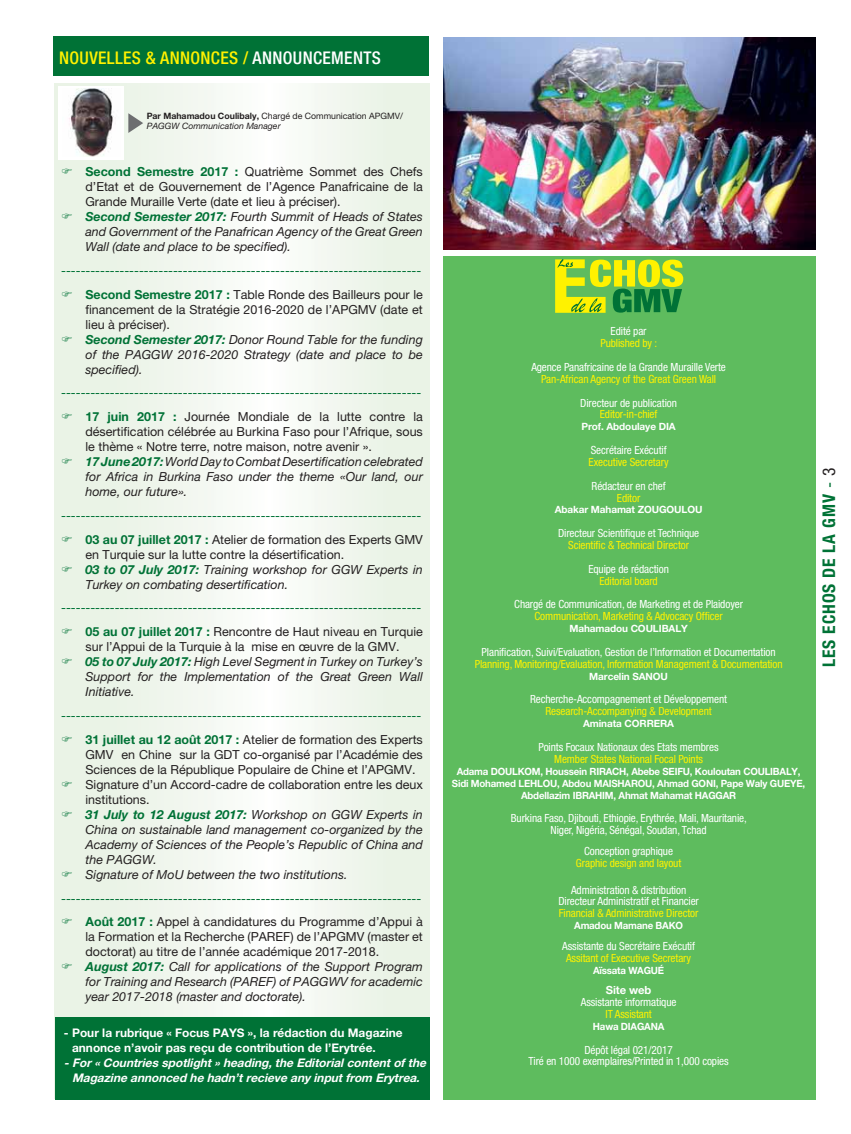
<style>
.page{position:relative;width:851px;height:1134px;background:#fff}
.page>*{position:absolute;margin:0;border:0;box-sizing:border-box;transform-origin:0 0}
.t1{font:500 condensed 17.5px "Helvetica Neue LT Pro";letter-spacing:.02em;color:#fff200}
.t2{font:700 condensed 17.5px "Helvetica Neue LT Pro";letter-spacing:.05em;color:#007236}
.t3{font:italic 12.5px/15px "Helvetica Neue LT Pro";color:#231f20}
.t4{font:12.5px/23.8px "Helvetica Neue LT Pro";color:#007236;text-align:right}
.t5{font:12.5px/15px "Helvetica Neue LT Pro";color:#231f20}
.t6{font:italic 700 11.88px/15px "Helvetica Neue LT Pro";color:#fff;text-align:center}
.t7{font:700 11.88px/15px "Helvetica Neue LT Pro";color:#fff}
.t8{font:condensed 11.25px/11.9px "Helvetica Neue LT Pro";letter-spacing:-.01em;color:#fff;text-align:center}
.t9{font:condensed 11.25px "Helvetica Neue LT Pro";letter-spacing:-.01em;color:#fff200}
.t10{font:700 11.25px "Helvetica Neue LT Pro";letter-spacing:-.01em;color:#fff}
.t11{font:700 10px/11.9px "Helvetica Neue LT Pro";letter-spacing:-.02em;color:#fff;text-align:center}
.t12{font:8.75px/10px "Helvetica Neue LT Pro";color:#231f20}
.s1{color:#fff}
.s2{font-weight:700}
.s3{font-style:italic}
.s4{font-weight:700;color:#007236}
.s5{font-weight:700;font-style:italic;color:#007236}
.s6{color:#231f20}
.s7{font-style:normal}
.s8{font-weight:400}
.s9{font-weight:400;color:#231f20}
</style>
<div class="page">
<svg style="left:55px;top:83px;width:374px;height:934px"></svg>
<div style="left:53px;top:36px;width:376px;height:40px;background:#007236"></div>
<div style="left:443px;top:256px;width:372px;height:843px;background:#5ebc5e"></div>
<img style="left:443px;top:37px;width:372px;height:213px">
<div style="left:59px;top:86px;width:65px;height:74px;background:#fff"></div>
<img style="left:69px;top:88px;width:45px;height:69px">
<svg style="left:128px;top:113px;width:15px;height:20px"></svg>
<div style="left:55px;top:1017px;width:374px;height:82px;background:#007236"></div>
<svg style="left:555px;top:259px;width:128px;height:54px"></svg>
<svg style="left:62px;top:169px;width:36px;height:8px"></svg>
<svg style="left:62px;top:214px;width:23px;height:8px"></svg>
<svg style="left:62px;top:291px;width:36px;height:9px"></svg>
<svg style="left:62px;top:336px;width:36px;height:9px"></svg>
<svg style="left:62px;top:414px;width:36px;height:8px"></svg>
<svg style="left:62px;top:459px;width:36px;height:8px"></svg>
<svg style="left:62px;top:536px;width:36px;height:9px"></svg>
<svg style="left:62px;top:566px;width:36px;height:9px"></svg>
<svg style="left:62px;top:629px;width:36px;height:8px"></svg>
<svg style="left:62px;top:659px;width:23px;height:8px"></svg>
<svg style="left:62px;top:736px;width:23px;height:9px"></svg>
<svg style="left:62px;top:781px;width:23px;height:9px"></svg>
<svg style="left:62px;top:811px;width:23px;height:9px"></svg>
<svg style="left:62px;top:871px;width:23px;height:9px"></svg>
<svg style="left:62px;top:919px;width:23px;height:8px"></svg>
<svg style="left:62px;top:964px;width:23px;height:8px"></svg>
<h1 class="t1" style="left:59px;top:51px;width:323px">NOUVELLES &amp; ANNONCES / <span class="s1">ANNOUNCEMENTS</span></h1>
<p class="t12" style="left:147px;top:112px;width:258px"><span class="s2">Par Mahamadou Coulibaly,</span> Chargé de Communication APGMV/<br><span class="s3">PAGGW Communication Manager</span></p>
<p class="t5" style="left:85px;top:166px;width:339px"><span class="s4">Second Semestre 2017 :</span> Quatrième Sommet des Chefs d’Etat et de Gouvernement de l’Agence Panafricaine de la Grande Muraille Verte (date et lieu à préciser).<br><span class="s5">Second Semester 2017:</span> <span class="s3">Fourth Summit of Heads of States and Government of the Panafrican Agency of the Great Green Wall (date and place to be specified).</span></p>
<p class="t4" style="left:61px;top:260px;width:363px">--------------------------------------------------------------------------<br><span class="s2">Second Semestre 2017 :</span> <span class="s6">Table Ronde des Bailleurs pour le</span></p>
<p class="t3" style="left:85px;top:303px;width:339px"><span class="s7">financement de la Stratégie 2016-2020 de l’APGMV (date et lieu à préciser).<br></span><span class="s4">Second Semester 2017:</span> Donor Round Table for the funding of the PAGGW 2016-2020 Strategy (date and place to be specified).</p>
<p class="t4" style="left:61px;top:383px;width:363px">--------------------------------------------------------------------------<br><span class="s2">17 juin 2017 :</span> <span class="s6">Journée Mondiale de la lutte contre la</span></p>
<p class="t3" style="left:85px;top:426px;width:339px"><span class="s7">désertification célébrée au Burkina Faso pour l’Afrique, sous le thème « Notre terre, notre maison, notre avenir ».<br></span><span class="s4">17 June 2017:</span> World Day to Combat Desertification celebrated for Africa in Burkina Faso under the theme «Our land, our home, our future».</p>
<p class="t4" style="left:61px;top:505px;width:363px">--------------------------------------------------------------------------<br><span class="s2">03 au 07 juillet 2017 :</span> <span class="s6">Atelier de formation des Experts GMV</span></p>
<p class="t3" style="left:85px;top:548px;width:339px"><span class="s7">en Turquie sur la lutte contre la désertification.<br></span><span class="s4">03 to 07 July 2017:</span> Training workshop for GGW Experts in<br>Turkey on combating desertification.</p>
<p class="t4" style="left:61px;top:598px;width:363px">--------------------------------------------------------------------------<br><span class="s2">05 au 07 juillet 2017 :</span> <span class="s6">Rencontre de Haut niveau en Turquie</span></p>
<p class="t3" style="left:85px;top:641px;width:339px"><span class="s7">sur l’Appui de la Turquie à la mise en œuvre de la GMV.<br></span><span class="s4">05 to 07 July 2017:</span> High Level Segment in Turkey on Turkey’s Support for the Implementation of the Great Green Wall Initiative.</p>
<p class="t4" style="left:61px;top:705px;width:363px">--------------------------------------------------------------------------<br><span class="s2">31 juillet au 12 août 2017 :</span> <span class="s6">Atelier de formation des Experts</span></p>
<p class="t3" style="left:85px;top:748px;width:339px"><span class="s7">GMV en Chine sur la GDT co-organisé par l’Académie des Sciences de la République Populaire de Chine et l’APGMV.<br>Signature d’un Accord-cadre de collaboration entre les deux institutions.<br></span><span class="s4">31 July to 12 August 2017:</span> Workshop on GGW Experts in China on sustainable land management co-organized by the Academy of Sciences of the People’s Republic of China and the PAGGW.<br>Signature of MoU between the two institutions.</p>
<p class="t4" style="left:61px;top:888px;width:363px">--------------------------------------------------------------------------<br><span class="s2">Août 2017 :</span> <span class="s6">Appel à candidatures du Programme d’Appui à</span></p>
<p class="t3" style="left:85px;top:931px;width:339px"><span class="s7">la Formation et la Recherche (PAREF) de l’APGMV (master et doctorat) au titre de l’année académique 2017-2018.<br></span><span class="s4">August 2017:</span> Call for applications of the Support Program for Training and Research (PAREF) of PAGGWV for academic year 2017-2018 (master and doctorate).</p>
<p class="t7" style="left:72px;top:1027px;width:332px;text-indent:-8px">- Pour la rubrique « Focus PAYS », la rédaction du Magazine annonce n’avoir pas reçu de contribution de l’Erytrée.</p>
<p class="t6" style="left:64px;top:1057px;width:366px">- For « Countries spotlight » heading, the Editorial content of the<br>Magazine annonced he hadn’t recieve any input from Erytrea.</p>
<p class="t8" style="left:610px;top:327px;width:37px">Edité par</p>
<p class="t9" style="left:600px;top:339px;width:58px">Published by :</p>
<p class="t8" style="left:531px;top:362px;width:196px">Agence Panafricaine de la Grande Muraille Verte</p>
<p class="t9" style="left:541px;top:375px;width:176px">Pan-African Agency of the Great Green Wall</p>
<p class="t8" style="left:580px;top:398px;width:98px">Directeur de publication</p>
<p class="t9" style="left:599px;top:410px;width:59px">Editor-in-chief</p>
<p class="t11" style="left:581px;top:422px;width:96px">Prof. Abdoulaye DIA</p>
<p class="t8" style="left:590px;top:445px;width:77px">Secrétaire Exécutif</p>
<p class="t9" style="left:588px;top:458px;width:81px">Executive Secretary</p>
<p class="t8" style="left:591px;top:481px;width:75px">Rédacteur en chef</p>
<p class="t9" style="left:617px;top:494px;width:25px">Editor</p>
<p class="t11" style="left:554px;top:505px;width:149px">Abakar Mahamat ZOUGOULOU</p>
<p class="t8" style="left:558px;top:529px;width:143px">Directeur Scientifique et Technique</p>
<p class="t9" style="left:568px;top:541px;width:122px">Scientific &amp; Technical Director</p>
<p class="t8" style="left:588px;top:564px;width:82px">Equipe de rédaction</p>
<p class="t9" style="left:599px;top:577px;width:60px">Editorial board</p>
<p class="t8" style="left:514px;top:600px;width:230px">Chargé de Communication, de Marketing et de Plaidoyer</p>
<p class="t9" style="left:534px;top:612px;width:190px">Communication, Marketing &amp; Advocacy Officer</p>
<p class="t11" style="left:569px;top:624px;width:120px">Mahamadou COULIBALY</p>
<p class="t8" style="left:481px;top:647px;width:295px">Planification, Suivi/Evaluation, Gestion de l’Information et Documentation</p>
<p class="t9" style="left:474px;top:660px;width:309px">Planning, Monitoring/Evaluation, Information Management &amp; Documentation</p>
<p class="t11" style="left:589px;top:671px;width:80px">Marcelin SANOU</p>
<p class="t8" style="left:530px;top:695px;width:198px">Recherche-Accompagnement et Développement</p>
<p class="t9" style="left:545px;top:707px;width:168px">Research-Accompanying &amp; Development</p>
<p class="t11" style="left:583px;top:719px;width:92px">Aminata CORRERA</p>
<p class="t8" style="left:538px;top:742px;width:181px">Points Focaux Nationaux des Etats membres</p>
<p class="t9" style="left:554px;top:755px;width:150px">Member States National Focal Points</p>
<p class="t11" style="left:452px;top:766px;width:355px">Adama DOULKOM, Houssein RIRACH, Abebe SEIFU, Kouloutan COULIBALY,<br>Sidi Mohamed LEHLOU, Abdou MAISHAROU, Ahmad GONI, Pape Waly GUEYE,<br>Abdellazim IBRAHIM, Ahmat Mahamat HAGGAR</p>
<p class="t8" style="left:511px;top:814px;width:237px">Burkina Faso, Djibouti, Ethiopie, Erythrée, Mali, Mauritanie,<br>Niger, Nigéria, Sénégal, Soudan, Tchad</p>
<p class="t8" style="left:584px;top:846px;width:90px">Conception graphique</p>
<p class="t9" style="left:576px;top:859px;width:107px">Graphic design and layout</p>
<p class="t8" style="left:558px;top:885px;width:142px">Administration &amp; distribution<br>Directeur Administratif et Financier</p>
<p class="t9" style="left:559px;top:909px;width:141px">Financial &amp; Administrative Director</p>
<p class="t11" style="left:574px;top:921px;width:110px">Amadou Mamane BAKO</p>
<p class="t8" style="left:562px;top:941px;width:134px">Assistante du Secrétaire Exécutif</p>
<p class="t9" style="left:566px;top:954px;width:127px">Assitant of Executive Secretary</p>
<p class="t11" style="left:593px;top:965px;width:73px">Aïssata WAGUÉ</p>
<p class="t10" style="left:605px;top:986px;width:47px">Site web</p>
<p class="t8" style="left:580px;top:997px;width:97px">Assistante informatique</p>
<p class="t9" style="left:605px;top:1010px;width:48px">IT Assistant</p>
<p class="t11" style="left:593px;top:1021px;width:73px">Hawa DIAGANA</p>
<p class="t8" style="left:528px;top:1045px;width:201px">Dépôt légal 021/2017<br>Tiré en 1000 exemplaires/Printed in 1,000 copies</p>
<h1 class="t2" style="left:818px;top:667px;width:201px;rotate:-90deg">LES ECHOS DE LA GMV <span class="s8">-</span> <span class="s9">3</span></h1>
</div>
